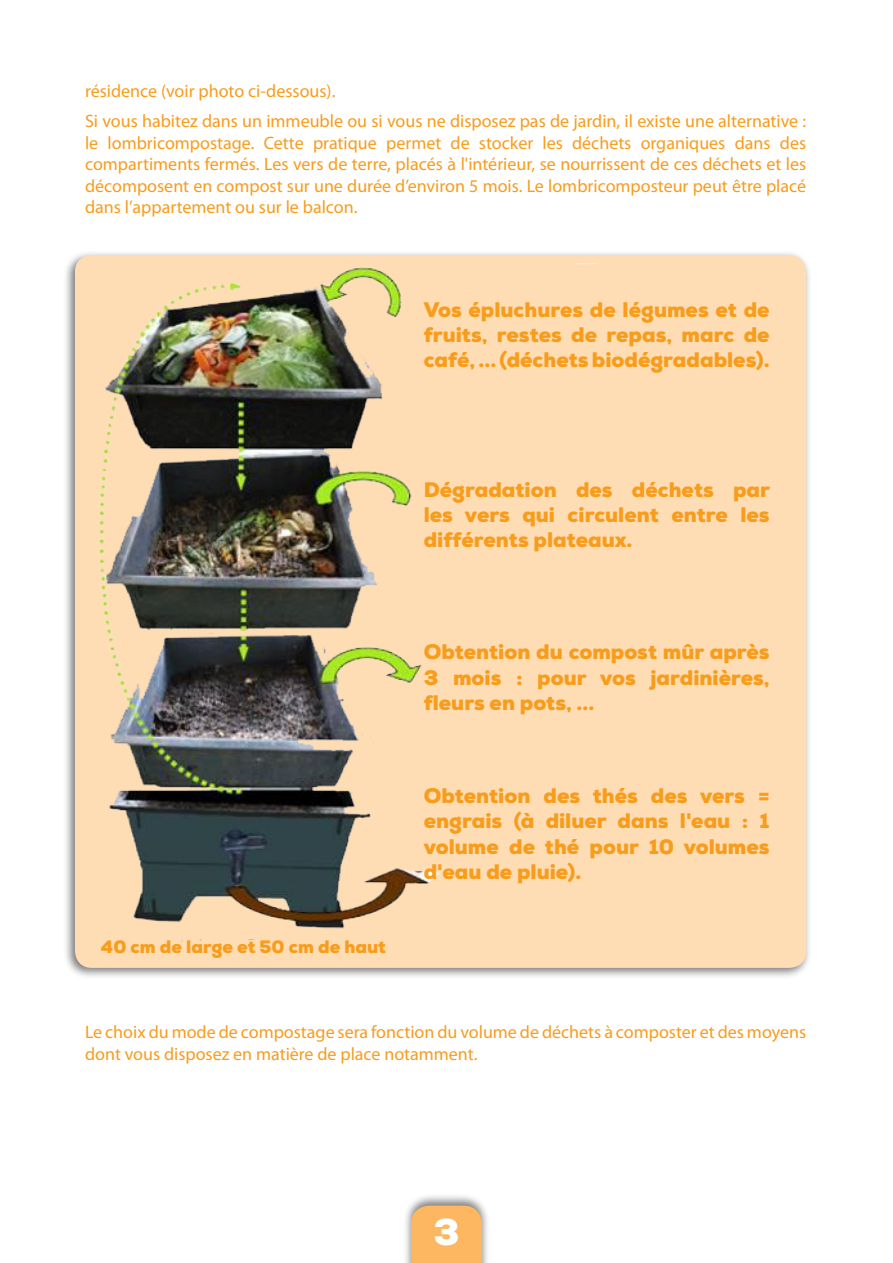
<style>
.page{position:relative;width:893px;height:1263px;background:#fff}
.page>*{position:absolute;margin:0;border:0;box-sizing:border-box;transform-origin:0 0}
.t1{font:900 37.5px "Nexa";color:#fff}
.t2{font:900 21px/25.2px "Nexa";color:#f89c1c;text-align:justify}
.t3{font:18px/21.6px "Myriad Pro";color:#f89c1c}
.t4{font:900 18px "Nexa";color:#f89c1c}
</style>
<div class="page">
<div style="left:402px;top:1192px;width:88px;height:71px;background:#231f20;opacity:.6"></div>
<div style="left:411px;top:1205px;width:71px;height:58px;background:#fcb760"></div>
<div style="left:63px;top:249px;width:748px;height:730px;background:#231f20;opacity:.6"></div>
<div style="left:75px;top:255px;width:731px;height:713px;background:#feddb4;border-radius:17px"></div>
<img style="left:99px;top:264px;width:482px;height:678px">
<p class="t3" style="left:85px;top:75px;width:723px;line-height:30.2px">résidence (voir photo ci-dessous).<br>Si vous habitez dans un immeuble ou si vous ne disposez pas de jardin, il existe une alternative :</p>
<p class="t3" style="left:85px;top:131px;width:723px;text-align:justify">le lombricompostage. Cette pratique permet de stocker les déchets organiques dans des compartiments fermés. Les vers de terre, placés à l'intérieur, se nourrissent de ces déchets et les décomposent en compost sur une durée d’environ 5 mois. Le lombricomposteur peut être placé dans l’appartement ou sur le balcon.</p>
<p class="t2" style="left:424px;top:297px;width:347px">Vos épluchures de légumes et de fruits, restes de repas, marc de café, ... (déchets biodégradables).</p>
<p class="t2" style="left:424px;top:477px;width:348px">Dégradation des déchets par les vers qui circulent entre les différents plateaux.</p>
<p class="t2" style="left:424px;top:639px;width:347px">Obtention du compost mûr après 3 mois : pour vos jardinières, fleurs en pots, ...</p>
<p class="t4" style="left:101px;top:935px;width:287px">40 cm de large et 50 cm de haut</p>
<p class="t2" style="left:424px;top:783px;width:347px">Obtention des thés des vers = engrais (à diluer dans l'eau : 1 volume de thé pour 10 volumes d'eau de pluie).</p>
<p class="t3" style="left:85px;top:1021px;width:723px">Le choix du mode de compostage sera fonction du volume de déchets à composter et des moyens dont vous disposez en matière de place notamment.</p>
<h1 class="t1" style="left:433px;top:1208px;width:28px">3</h1>
</div>
